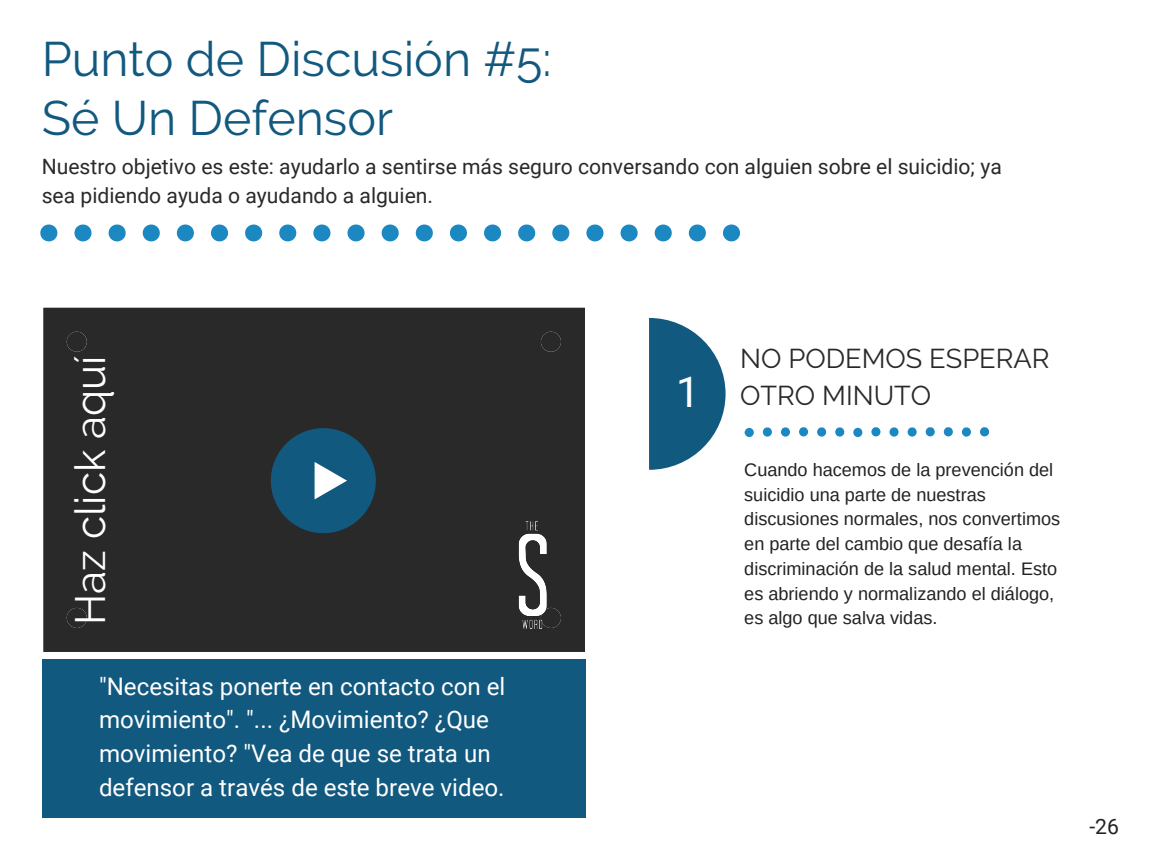
<style>
.page{position:relative;width:1152px;height:864px;background:#fff}
.page>*{position:absolute;margin:0;border:0;box-sizing:border-box;transform-origin:0 0}
.t1{font:48.3px "Raleway";color:#12597f}
.t2{font:42.3px "Raleway";color:#fff}
.t3{font:42.3px "Roboto";color:#fff}
.t4{font:27.15px/37.2px "Raleway";color:#29292a}
.t5{font:24.15px/33.8px "Roboto";color:#fff}
.t6{font:21.15px/29.2px "Roboto";color:#29292a}
.t7{font:21.15px "Roboto";color:#222}
.t8{font:18.15px/24.8px "Arimo";color:#222}
</style>
<div class="page">
<div style="left:43px;top:308px;width:542px;height:344px;background:#29292a"></div>
<div style="left:67px;top:332px;width:20px;height:20px;background:#29292a;border-radius:50%"></div>
<div style="left:541px;top:332px;width:20px;height:20px;background:#29292a;border-radius:50%"></div>
<div style="left:541px;top:608px;width:20px;height:20px;background:#29292a;border-radius:50%"></div>
<div style="left:67px;top:608px;width:20px;height:20px;background:#29292a;border-radius:50%"></div>
<div style="left:271px;top:428px;width:105px;height:105px;background:#12597f;border-radius:50%"></div>
<svg style="left:315px;top:462px;width:32px;height:37px"></svg>
<img style="left:519px;top:516px;width:28px;height:112px">
<div style="left:42px;top:659px;width:543px;height:159px;background:#12597f"></div>
<svg style="left:649px;top:318px;width:77px;height:151px"></svg>
<svg style="left:745px;top:427px;width:244px;height:10px"></svg>
<svg style="left:40px;top:225px;width:17px;height:16px"></svg>
<svg style="left:74px;top:225px;width:18px;height:16px"></svg>
<svg style="left:109px;top:225px;width:17px;height:16px"></svg>
<svg style="left:143px;top:225px;width:17px;height:16px"></svg>
<svg style="left:177px;top:225px;width:17px;height:16px"></svg>
<svg style="left:211px;top:225px;width:17px;height:16px"></svg>
<svg style="left:245px;top:225px;width:17px;height:16px"></svg>
<svg style="left:279px;top:225px;width:17px;height:16px"></svg>
<svg style="left:313px;top:225px;width:17px;height:16px"></svg>
<svg style="left:348px;top:225px;width:17px;height:16px"></svg>
<svg style="left:382px;top:225px;width:17px;height:16px"></svg>
<svg style="left:416px;top:225px;width:17px;height:16px"></svg>
<svg style="left:450px;top:225px;width:17px;height:16px"></svg>
<svg style="left:484px;top:225px;width:17px;height:16px"></svg>
<svg style="left:518px;top:225px;width:17px;height:16px"></svg>
<svg style="left:552px;top:225px;width:17px;height:16px"></svg>
<svg style="left:586px;top:225px;width:18px;height:16px"></svg>
<svg style="left:621px;top:225px;width:17px;height:16px"></svg>
<svg style="left:655px;top:225px;width:17px;height:16px"></svg>
<svg style="left:689px;top:225px;width:17px;height:16px"></svg>
<svg style="left:723px;top:225px;width:17px;height:16px"></svg>
<p class="t1" style="left:42px;top:31px;width:512px">Punto de Discusión #5:</p>
<p class="t1" style="left:42px;top:89px;width:353px">Sé Un Defensor</p>
<p class="t6" style="left:42px;top:152px;width:962px">Nuestro objetivo es este: ayudarlo a sentirse más seguro conversando con alguien sobre el suicidio; ya sea pidiendo ayuda o ayudando a alguien.</p>
<p class="t2" style="left:65px;top:625px;width:271px;rotate:-90deg">Haz click aquí</p>
<p class="t5" style="left:99px;top:670px;width:408px">"Necesitas ponerte en contacto con el movimiento". "... ¿Movimiento? ¿Que movimiento? "Vea de que se trata un defensor a través de este breve video.</p>
<p class="t3" style="left:676px;top:367px;width:25px">1</p>
<p class="t4" style="left:740px;top:339px;width:311px">NO PODEMOS ESPERAR<br>OTRO MINUTO</p>
<p class="t8" style="left:744px;top:457px;width:317px">Cuando hacemos de la prevención del suicidio una parte de nuestras discusiones normales, nos convertimos en parte del cambio que desafía la discriminación de la salud mental. Esto es abriendo y normalizando el diálogo, es algo que salva vidas.</p>
<p class="t7" style="left:1089px;top:814px;width:31px">-26</p>
</div>
